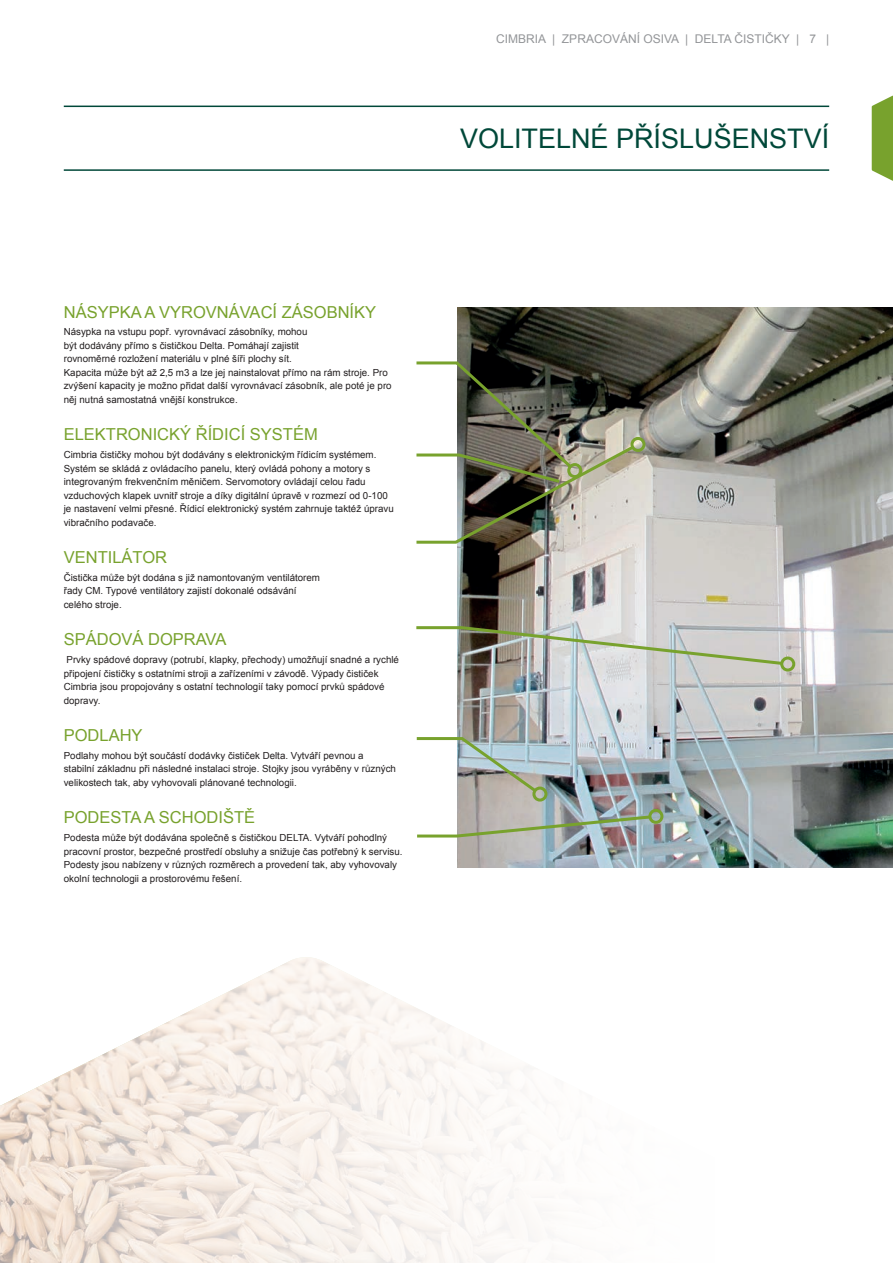
<style>
.page{position:relative;width:893px;height:1263px;background:#fff}
.page>*{position:absolute;margin:0;border:0;box-sizing:border-box;transform-origin:0 0}
.Arial_CB_Head_20_20{font:27px "Arial";color:#004839}
.Arial_CB_Head_13_13{font:16.5px "Arial";color:#78a22d}
.t1{font:12px "Arial";color:#939598}
.Arial_CB_Text_6_5_9{font:9.75px/13.5px "Arial";color:#231f20}
</style>
<div class="page">
<hr style="left:64px;top:106px;width:765px;height:1px;background:#004839">
<svg style="left:872px;top:96px;width:21px;height:85px;background:#87ac45"></svg>
<hr style="left:64px;top:169px;width:765px;height:2px;background:#004839">
<img style="left:0;top:957px;width:529px;height:306px">
<img style="left:458px;top:308px;width:435px;height:559px">
<img style="left:417px;top:814px;width:236px;height:25px">
<div style="left:648px;top:809px;width:15px;height:15px;border:3px solid #78a22d;border-radius:50%"></div>
<svg style="left:416px;top:625px;width:369px;height:42px;background:#bfc1b8"></svg>
<div style="left:780px;top:656px;width:15px;height:15px;border:3px solid #78a22d;border-radius:50%"></div>
<div style="left:630px;top:437px;width:15px;height:15px;border:3px solid #78a22d;border-radius:50%"></div>
<img style="left:416px;top:360px;width:221px;height:185px">
<div style="left:567px;top:463px;width:15px;height:15px;border:3px solid #78a22d;border-radius:50%"></div>
<svg style="left:416px;top:735px;width:123px;height:60px"></svg>
<div style="left:532px;top:786px;width:15px;height:15px;border:3px solid #78a22d;border-radius:50%"></div>
<p class="t1" style="left:496px;top:30px;width:335px">CIMBRIA | ZPRACOVÁNÍ OSIVA | DELTA ČISTIČKY | 7 |</p>
<p class="Arial_CB_Head_20_20" style="left:460px;top:121px;width:371px">VOLITELNÉ PŘÍSLUŠENSTVÍ</p>
<p class="Arial_CB_Head_13_13" style="left:64px;top:301px;width:314px">NÁSYPKA A VYROVNÁVACÍ ZÁSOBNÍKY</p>
<p class="Arial_CB_Text_6_5_9" style="left:64px;top:325px;width:245px">Násypka na vstupu popř. vyrovnávací zásobníky, mohou</p>
<p class="Arial_CB_Text_6_5_9" style="left:64px;top:339px;width:237px">být dodávány přímo s čističkou Delta. Pomáhají zajistit</p>
<p class="Arial_CB_Text_6_5_9" style="left:64px;top:352px;width:230px">rovnoměrné rozložení materiálu v plné šíři plochy sít.</p>
<p class="Arial_CB_Text_6_5_9" style="left:64px;top:366px;width:329px">Kapacita může být až 2,5 m3 a lze jej nainstalovat přímo na rám stroje. Pro zvýšení kapacity je možno přidat další vyrovnávací zásobník, ale poté je pro něj nutná samostatná vnější konstrukce.</p>
<p class="Arial_CB_Head_13_13" style="left:64px;top:424px;width:255px">ELEKTRONICKÝ ŘÍDICÍ SYSTÉM</p>
<p class="Arial_CB_Text_6_5_9" style="left:64px;top:448px;width:331px">Cimbria čističky mohou být dodávány s elektronickým řídicím systémem.<br>Systém se skládá z ovládacího panelu, který ovládá pohony a motory s integrovaným frekvenčním měničem. Servomotory ovládají celou řadu vzduchových klapek uvnitř stroje a díky digitální úpravě v rozmezí od 0-100 je nastavení velmi přesné. Řídicí elektronický systém zahrnuje taktéž úpravu vibračního podavače.</p>
<p class="Arial_CB_Head_13_13" style="left:64px;top:546px;width:105px">VENTILÁTOR</p>
<p class="Arial_CB_Text_6_5_9" style="left:64px;top:571px;width:258px">Čistička může být dodána s již namontovaným ventilátorem</p>
<p class="Arial_CB_Text_6_5_9" style="left:64px;top:584px;width:234px">řady CM. Typové ventilátory zajistí dokonalé odsávání</p>
<p class="Arial_CB_Text_6_5_9" style="left:64px;top:598px;width:59px">celého stroje.</p>
<p class="Arial_CB_Head_13_13" style="left:64px;top:629px;width:164px">SPÁDOVÁ DOPRAVA</p>
<p class="Arial_CB_Text_6_5_9" style="left:64px;top:653px;width:337px">Prvky spádové dopravy (potrubí, klapky, přechody) umožňují snadné a rychlé připojení čističky s ostatními stroji a zařízeními v závodě. Výpady čističek Cimbria jsou propojovány s ostatní technologií taky pomocí prvků spádové dopravy.</p>
<p class="Arial_CB_Head_13_13" style="left:64px;top:724px;width:80px">PODLAHY</p>
<p class="Arial_CB_Text_6_5_9" style="left:64px;top:749px;width:334px">Podlahy mohou být součástí dodávky čističek Delta. Vytváří pevnou a stabilní základnu při následné instalaci stroje. Stojky jsou vyráběny v různých velikostech tak, aby vyhovovali plánované technologii.</p>
<p class="Arial_CB_Head_13_13" style="left:64px;top:807px;width:193px">PODESTA A SCHODIŠTĚ</p>
<p class="Arial_CB_Text_6_5_9" style="left:64px;top:831px;width:340px">Podesta může být dodávána společně s čističkou DELTA. Vytváří pohodlný pracovní prostor, bezpečné prostředí obsluhy a snižuje čas potřebný k servisu.<br>Podesty jsou nabízeny v různých rozměrech a provedení tak, aby vyhovovaly okolní technologii a prostorovému řešení.</p>
</div>
